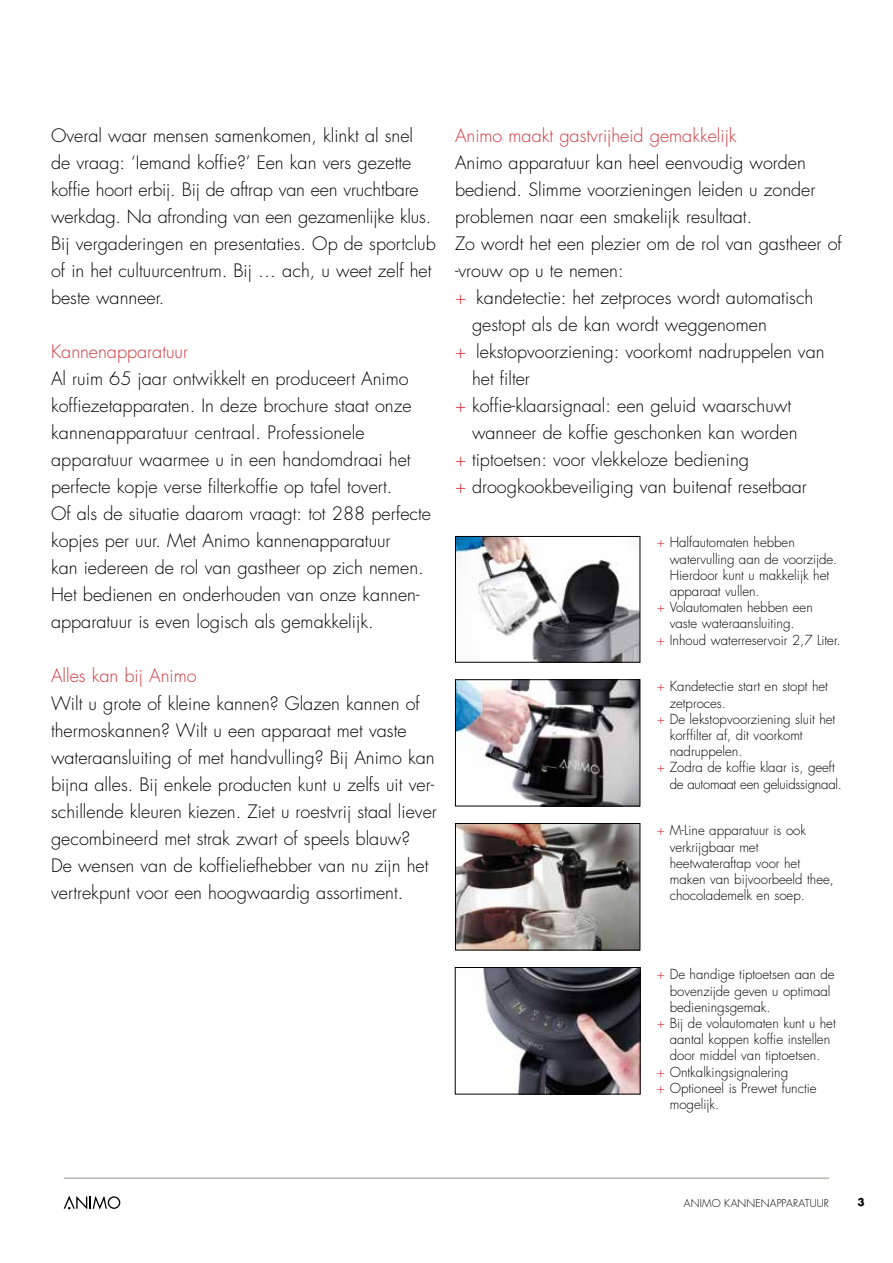
<style>
.page{position:relative;width:893px;height:1263px;background:#fff}
.page>*{position:absolute;margin:0;border:0;box-sizing:border-box;transform-origin:0 0}
.t1{font:300 18px/27px "Futura Std";color:#000}
.t2{font:300 18px "Futura Std";color:#d2373e}
.t3{font:300 13.5px/16.2px "Futura Std";color:#000}
.t4{font:300 13.5px "Futura Std";letter-spacing:-.02em;color:#000}
.t5{font:300 10.5px "Futura Std";letter-spacing:.015em;color:#000}
.t6{font:700 10.5px "Futura Std";color:#000}
.s1{color:#d2373e}
</style>
<div class="page">
<svg style="left:64px;top:1195px;width:56px;height:14px"></svg>
<hr style="left:64px;top:1178px;width:765px;height:1px;background:#94968f">
<img style="left:457px;top:681px;width:181px;height:123px">
<div style="left:455px;top:679px;width:185px;height:127px;border:1px solid #000"></div>
<img style="left:483px;top:969px;width:155px;height:123px">
<div style="left:455px;top:967px;width:185px;height:127px;border:1px solid #000"></div>
<img style="left:457px;top:825px;width:181px;height:123px">
<div style="left:455px;top:823px;width:185px;height:127px;border:1px solid #000"></div>
<img style="left:457px;top:538px;width:181px;height:122px">
<div style="left:455px;top:536px;width:185px;height:126px;border:1px solid #000"></div>
<p class="t1" style="left:51px;top:123px;width:386px">Overal waar mensen samenkomen, klinkt al snel de vraag: ‘Iemand koffie?’ Een kan vers gezette koffie hoort erbij. Bij de aftrap van een vruchtbare werkdag. Na afronding van een gezamenlijke klus.<br>Bij vergaderingen en presentaties. Op de sportclub of in het cultuurcentrum. Bij … ach, u weet zelf het beste wanneer.</p>
<p class="t2" style="left:51px;top:341px;width:139px">Kannenapparatuur</p>
<p class="t1" style="left:51px;top:366px;width:382px">Al ruim 65 jaar ontwikkelt en produceert Animo koffiezetapparaten. In deze brochure staat onze kannenapparatuur centraal. Professionele apparatuur waarmee u in een handomdraai het perfecte kopje verse filterkoffie op tafel tovert.<br>Of als de situatie daarom vraagt: tot 288 perfecte kopjes per uur. Met Animo kannenapparatuur<br>kan iedereen de rol van gastheer op zich nemen.<br>Het bedienen en onderhouden van onze kannen&shy;apparatuur is even logisch als gemakkelijk.</p>
<p class="t2" style="left:51px;top:665px;width:147px">Alles kan bij Animo</p>
<p class="t1" style="left:51px;top:690px;width:387px">Wilt u grote of kleine kannen? Glazen kannen of thermoskannen? Wilt u een apparaat met vaste wateraansluiting of met handvulling? Bij Animo kan bijna alles. Bij enkele producten kunt u zelfs uit ver&shy;schillende kleuren kiezen. Ziet u roestvrij staal liever gecombineerd met strak zwart of speels blauw?<br>De wensen van de koffieliefhebber van nu zijn het vertrekpunt voor een hoogwaardig assortiment.</p>
<p class="t2" style="left:455px;top:125px;width:283px">Animo maakt gastvrijheid gemakkelijk</p>
<p class="t1" style="left:455px;top:150px;width:352px">Animo apparatuur kan heel eenvoudig worden</p>
<p class="t1" style="left:455px;top:177px;width:362px">bediend. Slimme voorzieningen leiden u zonder</p>
<p class="t1" style="left:455px;top:204px;width:299px">problemen naar een smakelijk resultaat.</p>
<p class="t1" style="left:455px;top:231px;width:388px">Zo wordt het een plezier om de rol van gastheer of</p>
<p class="t1" style="left:455px;top:258px;width:170px">-vrouw op u te nemen:</p>
<p class="t1" style="left:455px;top:285px;width:360px"><span class="s1">+</span> kandetectie: het zetproces wordt automatisch</p>
<p class="t1" style="left:472px;top:312px;width:296px">gestopt als de kan wordt weggenomen</p>
<p class="t1" style="left:455px;top:339px;width:371px"><span class="s1">+</span> lekstopvoorziening: voorkomt nadruppelen van</p>
<p class="t1" style="left:472px;top:366px;width:59px">het filter</p>
<p class="t1" style="left:455px;top:393px;width:338px"><span class="s1">+</span> koffie-klaarsignaal: een geluid waarschuwt</p>
<p class="t1" style="left:472px;top:420px;width:327px">wanneer de koffie geschonken kan worden</p>
<p class="t1" style="left:455px;top:447px;width:295px"><span class="s1">+</span> tiptoetsen: voor vlekkeloze bediening</p>
<p class="t1" style="left:455px;top:474px;width:353px"><span class="s1">+</span> droogkookbeveiliging van buitenaf resetbaar</p>
<p class="t3" style="left:657px;top:535px;width:139px"><span class="s1">+</span> Halfautomaten hebben</p>
<p class="t3" style="left:670px;top:551px;width:169px">watervulling aan de voorzijde.</p>
<p class="t3" style="left:670px;top:567px;width:161px">Hierdoor kunt u makkelijk het</p>
<p class="t3" style="left:670px;top:583px;width:91px">apparaat vullen.</p>
<p class="t3" style="left:657px;top:599px;width:157px"><span class="s1">+</span> Volautomaten hebben een</p>
<p class="t3" style="left:670px;top:616px;width:126px">vaste wateraansluiting.</p>
<p class="t3" style="left:657px;top:632px;width:185px"><span class="s1">+</span> Inhoud waterreservoir 2,7 Liter.</p>
<p class="t3" style="left:657px;top:679px;width:173px"><span class="s1">+</span> Kandetectie start en stopt het</p>
<p class="t3" style="left:670px;top:695px;width:58px">zetproces.</p>
<p class="t3" style="left:657px;top:711px;width:180px"><span class="s1">+</span> De lekstopvoorziening sluit het</p>
<p class="t3" style="left:670px;top:727px;width:134px">korffilter af, dit voorkomt</p>
<p class="t3" style="left:670px;top:743px;width:74px">nadruppelen.</p>
<p class="t3" style="left:657px;top:760px;width:179px"><span class="s1">+</span> Zodra de koffie klaar is, geeft</p>
<p class="t4" style="left:670px;top:775px;width:174px">de automaat een geluidssignaal.</p>
<p class="t3" style="left:670px;top:823px;width:166px;text-indent:-13px"><span class="s1">+</span> M-Line apparatuur is ook verkrijgbaar met heetwateraftap voor het maken van bijvoorbeeld thee, chocolademelk en soep.</p>
<p class="t3" style="left:657px;top:967px;width:179px"><span class="s1">+</span> De handige tiptoetsen aan de</p>
<p class="t3" style="left:670px;top:983px;width:162px">bovenzijde geven u optimaal</p>
<p class="t3" style="left:670px;top:999px;width:102px">bedieningsgemak.</p>
<p class="t3" style="left:657px;top:1015px;width:180px"><span class="s1">+</span> Bij de volautomaten kunt u het</p>
<p class="t3" style="left:670px;top:1031px;width:162px">aantal koppen koffie instellen</p>
<p class="t3" style="left:670px;top:1048px;width:152px">door middel van tiptoetsen.</p>
<p class="t3" style="left:657px;top:1064px;width:133px"><span class="s1">+</span> Ontkalkingsignalering</p>
<p class="t3" style="left:657px;top:1080px;width:161px"><span class="s1">+</span> Optioneel is Prewet functie</p>
<p class="t3" style="left:670px;top:1096px;width:51px">mogelijk.</p>
<p class="t5" style="left:684px;top:1197px;width:147px">ANIMO KANNENAPPARATUUR</p>
<p class="t6" style="left:857px;top:1195px;width:9px">3</p>
</div>
